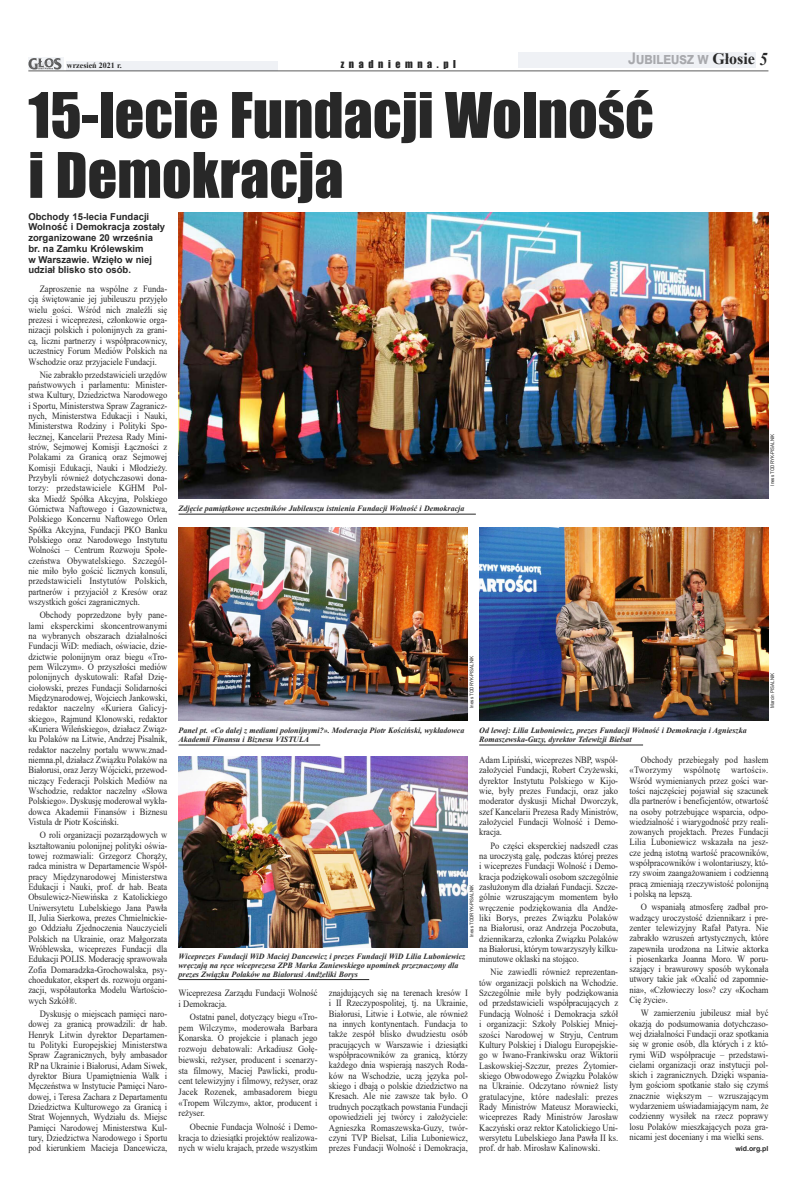
<style>
.page{position:relative;width:811px;height:1191px;background:#fff}
.page>*{position:absolute;margin:0;border:0;box-sizing:border-box;transform-origin:0 0}
.t1{font:58px/60px "Impact";color:#282828}
.t2{font:700 16px "Arial";letter-spacing:-.035em;color:#a8a9ad;scale:.9 1}
.t3{font:10px "Impact";letter-spacing:.46em;color:#282828}
.t4{font:9.5px/10.3px "Times New Roman";letter-spacing:-.005em;color:#282828;text-align:justify;scale:.9 1}
.t5{font:700 9.5px/10.7px "Arial";color:#282828}
.t6{font:italic 700 8px/9px "Times New Roman";color:#282828}
.t7{font:700 8px "Times New Roman";color:#282828}
.t8{font:700 7px "Arial";color:#282828}
.t9{font:5px "Arial";letter-spacing:-.005em;color:#282828;scale:.9 1}
.s1{font-family:"Times New Roman";color:#282828}
.s2{font-family:"Times New Roman";font-style:italic;font-size:18px;color:#282828}
</style>
<div class="page">
<div style="left:66px;top:61px;width:211px;height:10px;background:#eff1f5"></div>
<hr style="left:28px;top:71px;width:740px;height:1px;background:#282828">
<div style="left:28px;top:58px;width:36px;height:12px;background:#eff1f5"></div>
<svg style="left:28px;top:58px;width:34px;height:12px"></svg>
<div style="left:519px;top:52px;width:237px;height:15px;background:#eff1f5"></div>
<img style="left:179px;top:213px;width:589px;height:285px">
<hr style="left:179px;top:514px;width:297px;height:1px;background:#282828">
<img style="left:179px;top:527px;width:289px;height:193px">
<hr style="left:179px;top:745px;width:141px;height:1px;background:#282828">
<hr style="left:479px;top:745px;width:164px;height:1px;background:#282828">
<img style="left:479px;top:527px;width:289px;height:193px">
<hr style="left:179px;top:979px;width:190px;height:1px;background:#282828">
<img style="left:179px;top:756px;width:289px;height:191px">
<p class="t7" style="left:67px;top:59px;width:56px">wrzesień 2021 r.</p>
<p class="t3" style="left:341px;top:57px;width:117px">znadniemna.pl</p>
<h2 class="t2" style="left:628px;top:48px;width:156px">Jubileusz w <span class="s1">Głosie</span> <span class="s2">5</span></h2>
<h1 class="t1" style="left:28px;top:84px;width:627px">15-lecie Fundacji Wolność i Demokracja</h1>
<p class="t5" style="left:28px;top:211px;width:138px">Obchody 15-lecia Fundacji<br>Wolność i Demokracja zostały zorganizowane 20 września br. na Zamku Królewskim<br>w Warszawie. Wzięło w niej udział blisko sto osób.</p>
<p class="t4" style="left:28px;top:283px;width:156px;text-indent:11px">Zaproszenie na wspólne z Funda&shy;cją świętowanie jej jubileuszu przyjęło wielu gości. Wśród nich znaleźli się prezesi i wiceprezesi, członkowie orga&shy;nizacji polskich i polonijnych za grani&shy;cą, liczni partnerzy i współpracownicy, uczestnicy Forum Mediów Polskich na Wschodzie oraz przyjaciele Fundacji.</p>
<p class="t4" style="left:28px;top:369px;width:156px;text-indent:11px">Nie zabrakło przedstawicieli urzędów państwowych i parlamentu: Minister&shy;stwa Kultury, Dziedzictwa Narodowego i Sportu, Ministerstwa Spraw Zagranicz&shy;nych, Ministerstwa Edukacji i Nauki, Ministerstwa Rodziny i Polityki Spo&shy;łecznej, Kancelarii Prezesa Rady Mini&shy;strów, Sejmowej Komisji Łączności z Polakami za Granicą oraz Sejmowej Komisji Edukacji, Nauki i Młodzieży.<br>Przybyli również dotychczasowi dona&shy;torzy: przedstawiciele KGHM Pol&shy;ska Miedź Spółka Akcyjna, Polskiego Górnictwa Naftowego i Gazownictwa, Polskiego Koncernu Naftowego Orlen Spółka Akcyjna, Fundacji PKO Banku Polskiego oraz Narodowego Instytutu Wolności – Centrum Rozwoju Społe&shy;czeństwa Obywatelskiego. Szczegól&shy;nie miło było gościć licznych konsuli, przedstawicieli Instytutów Polskich, partnerów i przyjaciół z Kresów oraz wszystkich gości zagranicznych.</p>
<p class="t4" style="left:28px;top:609px;width:156px;text-indent:11px">Obchody poprzedzone były pane&shy;lami eksperckimi skoncentrowanymi na wybranych obszarach działalności Fundacji WiD: mediach, oświacie, dzie&shy;dzictwie polonijnym oraz biegu «Tro&shy;pem Wilczym». O przyszłości mediów polonijnych dyskutowali: Rafał Dzię&shy;ciołowski, prezes Fundacji Solidarności Międzynarodowej, Wojciech Jankowski, redaktor naczelny «Kuriera Galicyj&shy;skiego», Rajmund Klonowski, redaktor «Kuriera Wileńskiego», działacz Związ&shy;ku Polaków na Litwie, Andrzej Pisalnik, redaktor naczelny portalu wwww.znad&shy;niemna.pl, działacz Związku Polaków na Białorusi, oraz Jerzy Wójcicki, przewod&shy;niczący Federacji Polskich Mediów na Wschodzie, redaktor naczelny «Słowa Polskiego». Dyskusję moderował wykła&shy;dowca Akademii Finansów i Biznesu Vistula dr Piotr Kościński.</p>
<p class="t4" style="left:28px;top:829px;width:156px;text-indent:11px">O roli organizacji pozarządowych w kształtowaniu polonijnej polityki oświa&shy;towej rozmawiali: Grzegorz Chorąży, radca ministra w Departamencie Współ&shy;pracy Międzynarodowej Ministerstwa Edukacji i Nauki, prof. dr hab. Beata Obsulewicz-Niewińska z Katolickiego Uniwersytetu Lubelskiego Jana Pawła II, Julia Sierkowa, prezes Chmielnickie&shy;go Oddziału Zjednoczenia Nauczycieli Polskich na Ukrainie, oraz Małgorzata Wróblewska, wiceprezes Fundacji dla Edukacji POLIS. Moderację sprawowała Zofia Domaradzka-Grochowalska, psy&shy;choedukator, ekspert ds. rozwoju organi&shy;zacji, współautorka Modelu Wartościo&shy;wych Szkół®.</p>
<p class="t4" style="left:28px;top:1008px;width:156px;text-indent:11px">Dyskusję o miejscach pamięci naro&shy;dowej za granicą prowadzili: dr hab.<br>Henryk Litwin dyrektor Departamen&shy;tu Polityki Europejskiej Ministerstwa Spraw Zagranicznych, były ambasador RP na Ukrainie i Białorusi, Adam Siwek, dyrektor Biura Upamiętnienia Walk i Męczeństwa w Instytucie Pamięci Naro&shy;dowej, i Teresa Zachara z Departamentu Dziedzictwa Kulturowego za Granicą i Strat Wojennych, Wydziału ds. Miejsc Pamięci Narodowej Ministerstwa Kul&shy;tury, Dziedzictwa Narodowego i Sportu pod kierunkiem Macieja Dancewicza,</p>
<p class="t9" style="left:769px;top:486px;width:59px;rotate:-90deg">Iness TODRYK-PISALNIK</p>
<p class="t6" style="left:179px;top:504px;width:287px">Zdjęcie pamiątkowe uczestników Jubileuszu istnienia Fundacji Wolność i Demokracja</p>
<p class="t9" style="left:468px;top:708px;width:59px;rotate:-90deg">Iness TODRYK-PISALNIK</p>
<p class="t9" style="left:769px;top:708px;width:40px;rotate:-90deg">Marcin PISALNIK</p>
<p class="t6" style="left:179px;top:725px;width:287px">Panel pt. «Co dalej z mediami polonijnymi?». Moderacja Piotr Kościński, wykładowca<br>Akademii Finansu i Biznesu VISTULA</p>
<p class="t6" style="left:479px;top:725px;width:269px">Od lewej: Lilia Luboniewicz, prezes Fundacji Wolność i Demokracja i Agnieszka<br>Romaszewska-Guzy, dyrektor Telewizji Biełsat</p>
<p class="t4" style="left:629px;top:754px;width:156px;text-indent:11px">Obchody przebiegały pod hasłem «Tworzymy wspólnotę wartości».<br>Wśród wymienianych przez gości war&shy;tości najczęściej pojawiał się szacunek dla partnerów i beneficjentów, otwartość na osoby potrzebujące wsparcia, odpo&shy;wiedzialność i wiarygodność przy reali&shy;zowanych projektach. Prezes Fundacji Lilia Luboniewicz wskazała na jesz&shy;cze jedną istotną wartość pracowników, współpracowników i wolontariuszy, któ&shy;rzy swoim zaangażowaniem i codzienną pracą zmieniają rzeczywistość polonijną i polską na lepszą.</p>
<p class="t4" style="left:629px;top:901px;width:156px;text-indent:11px">O wspaniałą atmosferę zadbał pro&shy;wadzący uroczystość dziennikarz i pre&shy;zenter telewizyjny Rafał Patyra. Nie zabrakło wzruszeń artystycznych, które zapewniła urodzona na Litwie aktorka i piosenkarka Joanna Moro. W poru&shy;szający i brawurowy sposób wykonała utwory takie jak «Ocalić od zapomnie&shy;nia», «Człowieczy los»? czy «Kocham Cię życie».</p>
<p class="t4" style="left:629px;top:1007px;width:156px;text-indent:11px">W zamierzeniu jubileusz miał być okazją do podsumowania dotychczaso&shy;wej działalności Fundacji oraz spotkania się w gronie osób, dla których i z któ&shy;rymi WiD współpracuje – przedstawi&shy;cielami organizacji oraz instytucji pol&shy;skich i zagranicznych. Dzięki wspania&shy;łym gościom spotkanie stało się czymś znacznie większym – wzruszającym wydarzeniem uświadamiającym nam, że codzienny wysiłek na rzecz poprawy losu Polaków mieszkających poza gra&shy;nicami jest doceniany i ma wielki sens.</p>
<p class="t8" style="left:735px;top:1143px;width:35px">wid.org.pl</p>
<p class="t4" style="left:479px;top:754px;width:156px">Adam Lipiński, wiceprezes NBP, współ&shy;założyciel Fundacji, Robert Czyżewski, dyrektor Instytutu Polskiego w Kijo&shy;wie, były prezes Fundacji, oraz jako moderator dyskusji Michał Dworczyk, szef Kancelarii Prezesa Rady Ministrów, założyciel Fundacji Wolność i Demo&shy;kracja.</p>
<p class="t4" style="left:479px;top:840px;width:156px;text-indent:11px">Po części eksperckiej nadszedł czas na uroczystą galę, podczas której prezes i wiceprezes Fundacji Wolność i Demo&shy;kracja podziękowali osobom szczególnie zasłużonym dla działań Fundacji. Szcze&shy;gólnie wzruszającym momentem było wręczenie podziękowania dla Andże&shy;liki Borys, prezes Związku Polaków na Białorusi, oraz Andrzeja Poczobuta, dziennikarza, członka Związku Polaków na Białorusi, którym towarzyszyły kilku&shy;minutowe oklaski na stojąco.</p>
<p class="t4" style="left:479px;top:966px;width:156px;text-indent:11px">Nie zawiedli również reprezentan&shy;tów organizacji polskich na Wchodzie.<br>Szczególnie miłe były podziękowania od przedstawicieli współpracujących z Fundacją Wolność i Demokracja szkół i organizacji: Szkoły Polskiej Mniej&shy;szości Narodowej w Stryju, Centrum Kultury Polskiej i Dialogu Europejskie&shy;go w Iwano-Frankiwsku oraz Wiktorii Laskowskiej-Szczur, prezes Żytomier&shy;skiego Obwodowego Związku Polaków na Ukrainie. Odczytano również listy gratulacyjne, które nadesłali: prezes Rady Ministrów Mateusz Morawiecki, wiceprezes Rady Ministrów Jarosław Kaczyński oraz rektor Katolickiego Uni&shy;wersytetu Lubelskiego Jana Pawła II ks. prof. dr hab. Mirosław Kalinowski.</p>
<p class="t9" style="left:468px;top:937px;width:59px;rotate:-90deg">Iness TODRYK-PISALNIK</p>
<p class="t6" style="left:179px;top:951px;width:288px">Wiceprezes Fundacji WiD Maciej Dancewicz i prezes Fundacji WiD Lilia Luboniewicz wręczają na ręce wiceprezesa ZPB Marka Zaniewskiego upominek przeznaczony dla prezes Związku Polaków na Białorusi Andżeliki Borys</p>
<p class="t4" style="left:329px;top:987px;width:156px">znajdujących się na terenach kresów I i II Rzeczypospolitej, tj. na Ukrainie, Białorusi, Litwie i Łotwie, ale również na innych kontynentach. Fundacja to także zespół blisko dwudziestu osób pracujących w Warszawie i dziesiątki współpracowników za granicą, którzy każdego dnia wspierają naszych Roda&shy;ków na Wschodzie, uczą języka pol&shy;skiego i dbają o polskie dziedzictwo na Kresach. Ale nie zawsze tak było. O trudnych początkach powstania Fundacji opowiedzieli jej twórcy i założyciele:<br>Agnieszka Romaszewska-Guzy, twór&shy;czyni TVP Bielsat, Lilia Luboniewicz, prezes Fundacji Wolność i Demokracja,</p>
<p class="t4" style="left:179px;top:987px;width:156px;line-height:10.7px">Wiceprezesa Zarządu Fundacji Wolność i Demokracja.</p>
<p class="t4" style="left:179px;top:1011px;width:156px;line-height:10.7px;text-indent:11px">Ostatni panel, dotyczący biegu «Tro&shy;pem Wilczym», moderowała Barbara Konarska. O projekcie i planach jego rozwoju debatowali: Arkadiusz Gołę&shy;biewski, reżyser, producent i scenarzy&shy;sta filmowy, Maciej Pawlicki, produ&shy;cent telewizyjny i filmowy, reżyser, oraz Jacek Rozenek, ambasadorem biegu «Tropem Wilczym», aktor, producent i reżyser.</p>
<p class="t4" style="left:179px;top:1121px;width:156px;line-height:10.7px;text-indent:11px">Obecnie Fundacja Wolność i Demo&shy;kracja to dziesiątki projektów realizowa&shy;nych w wielu krajach, przede wszystkim</p>
</div>
